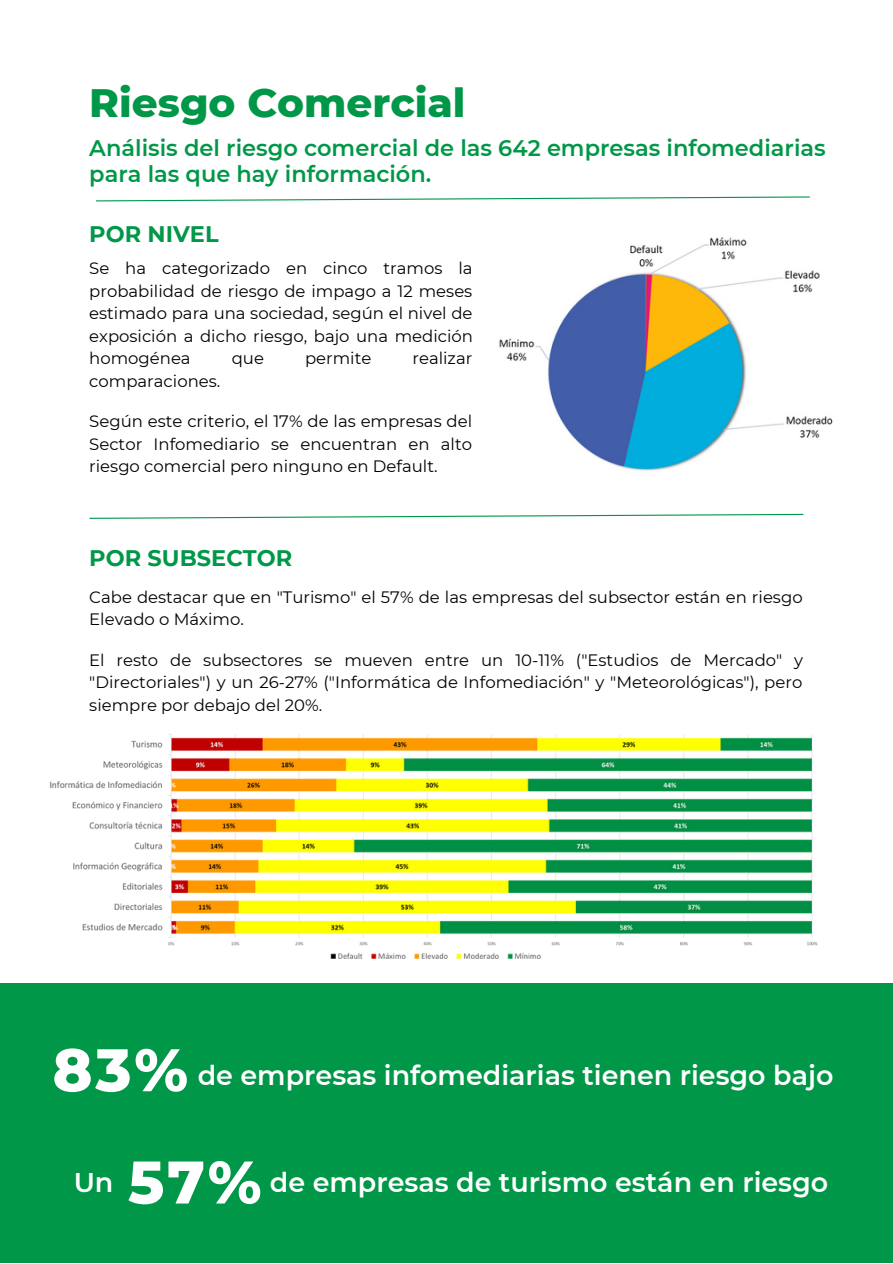
<style>
.page{position:relative;width:893px;height:1264px;background:#fff}
.page>*{position:absolute;margin:0;border:0;box-sizing:border-box;transform-origin:0 0}
.t1{font:800 40.5px "Montserrat";color:#009848}
.t2{font:600 27px "Montserrat";color:#fff}
.t3{font:600 22.5px/25.8px "Montserrat";color:#009848}
.t4{font:700 22.5px "Montserrat";color:#009848}
.t5{font:16.5px/22.5px "Montserrat";color:#000;text-align:justify}
.s1{font-weight:800;font-size:60px}
</style>
<div class="page">
<img style="left:49px;top:734px;width:769px;height:225px">
<img style="left:499px;top:237px;width:334px;height:234px">
<div style="left:0;top:983px;width:892px;height:279px;background:#009848"></div>
<svg style="left:89px;top:513px;width:715px;height:6px"></svg>
<svg style="left:95px;top:196px;width:715px;height:6px"></svg>
<h1 class="t1" style="left:89px;top:78px;width:378px">Riesgo Comercial</h1>
<h3 class="t3" style="left:89px;top:135px;width:738px">Análisis del riesgo comercial de las 642 empresas infomediarias para las que hay información.</h3>
<h3 class="t4" style="left:89px;top:220px;width:131px">POR NIVEL</h3>
<p class="t5" style="left:89px;top:257px;width:385px">Se ha categorizado en cinco tramos la probabilidad de riesgo de impago a 12 meses estimado para una sociedad, según el nivel de exposición a dicho riesgo, bajo una medición homogénea</p>
<p class="t5" style="left:232px;top:347px;width:34px">que</p>
<p class="t5" style="left:305px;top:347px;width:68px">permite</p>
<p class="t5" style="left:412px;top:347px;width:61px">realizar</p>
<p class="t5" style="left:89px;top:369px;width:132px">comparaciones.</p>
<p class="t5" style="left:89px;top:410px;width:384px">Según este criterio, el 17% de las empresas del Sector Infomediario se encuentran en alto riesgo comercial pero ninguno en Default.</p>
<h3 class="t4" style="left:89px;top:544px;width:204px">POR SUBSECTOR</h3>
<p class="t5" style="left:89px;top:585px;width:714px">Cabe destacar que en "Turismo" el 57% de las empresas del subsector están en riesgo<br>Elevado o Máximo.</p>
<p class="t5" style="left:89px;top:648px;width:715px">El resto de subsectores se mueven entre un 10-11% ("Estudios de Mercado" y "Directoriales") y un 26-27% ("Informática de Infomediación" y "Meteorológicas"), pero siempre por debajo del 20%.</p>
<h2 class="t2" style="left:52px;top:1059px;width:782px"><span class="s1">83%</span> de empresas infomediarias tienen riesgo bajo</h2>
<h2 class="t2" style="left:74px;top:1165px;width:756px">Un <span class="s1">57%</span> de empresas de turismo están en riesgo</h2>
</div>
